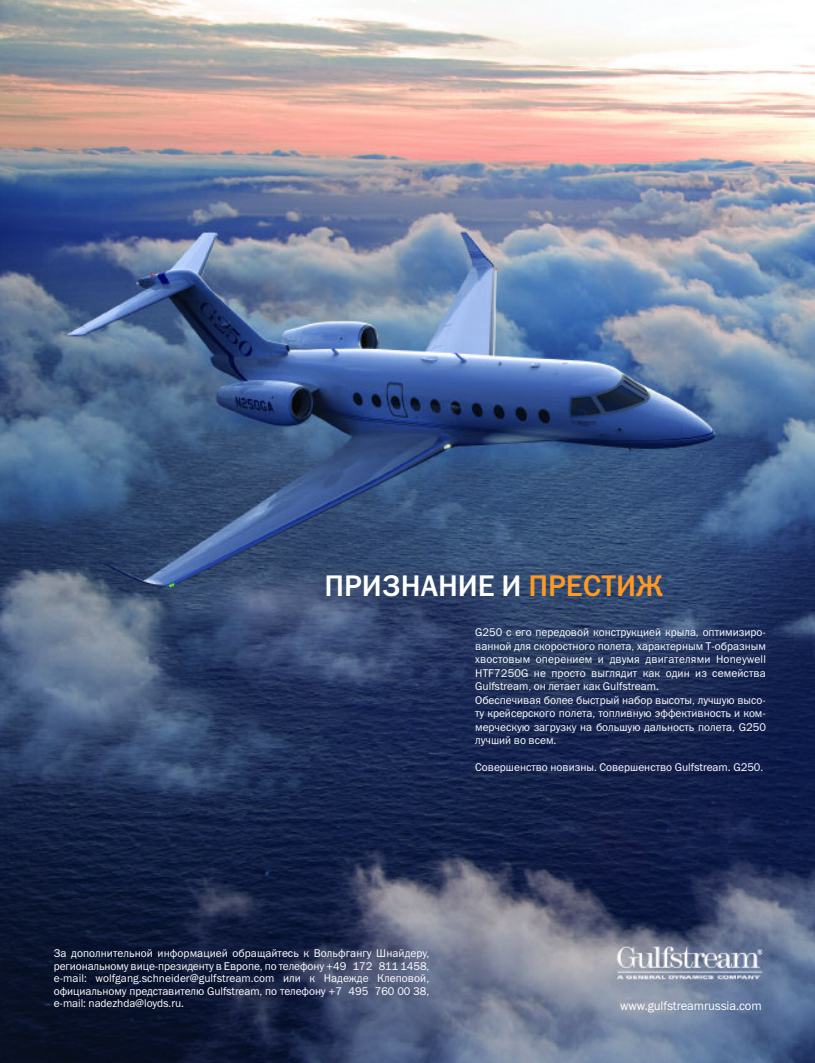
<style>
.page{position:relative;width:815px;height:1063px;background:#fff}
.page>*{position:absolute;margin:0;border:0;box-sizing:border-box;transform-origin:0 0}
.t1{font:30px "Franklin Gothic Medium C";color:#fff}
.t2{font:12.5px "Franklin Gothic Book C";letter-spacing:-.005em;color:#fff}
.t3{font:11.25px/13.5px "Franklin Gothic Book C";color:#fff}
.s1{color:#fe9924}
</style>
<div class="page">
<img style="left:0;top:0;width:815px;height:1063px">
<h1 class="t1" style="left:325px;top:568px;width:340px">ПРИЗНАНИЕ И <span class="s1">ПРЕСТИЖ</span></h1>
<p class="t3" style="left:475px;top:626px;width:292px">G250 с его передовой конструкцией крыла, оптимизиро&shy;ванной для скоростного полета, характерным Т-образным хвостовым оперением и двумя двигателями Honeywell HTF7250G не просто выглядит как один из семейства Gulfstream, он летает как Gulfstream.<br>Обеспечивая более быстрый набор высоты, лучшую высо&shy;ту крейсерского полета, топливную эффективность и ком&shy;мерческую загрузку на большую дальность полета, G250 лучший во всем.</p>
<p class="t3" style="left:475px;top:761px;width:290px">Совершенство новизны. Совершенство Gulfstream. G250.</p>
<p class="t3" style="left:54px;top:947px;width:377px;line-height:12.5px;text-align:justify">За дополнительной информацией обращайтесь к Вольфгангу Шнайдеру, региональному вице-президенту в Европе, по телефону +49 172 811 1458, e-mail: wolfgang.schneider@gulfstream.com или к Надежде Клеповой, официальному представителю Gulfstream, по телефону +7 495 760 00 38, e-mail: nadezhda@loyds.ru.</p>
<p class="t2" style="left:620px;top:998px;width:143px">www.gulfstreamrussia.com</p>
</div>
